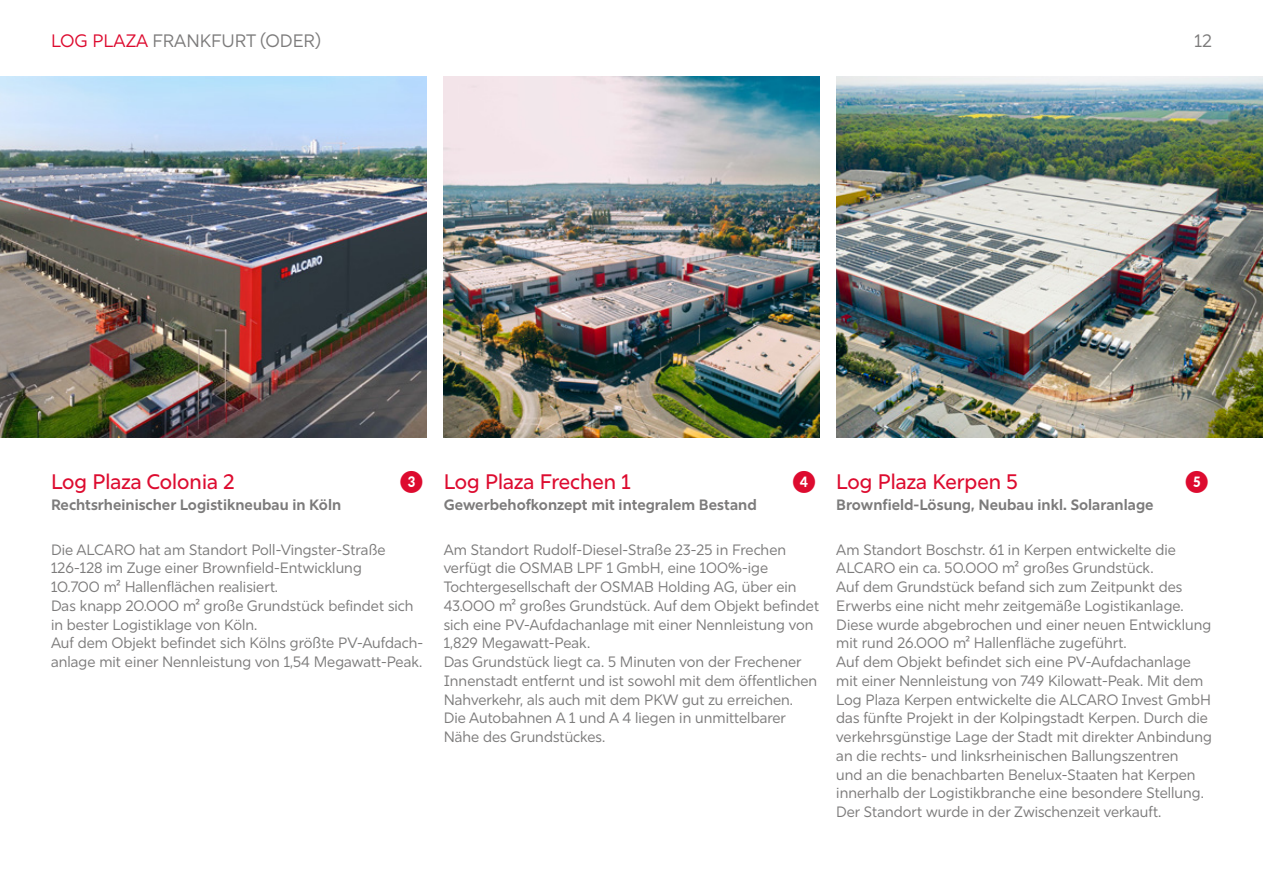
<style>
.page{position:relative;width:1263px;height:893px;background:#fff}
.page>*{position:absolute;margin:0;border:0;box-sizing:border-box;transform-origin:0 0}
.t1{font:500 21px "Rig Sans";color:#dd0b2f}
.t2{font:600 21px "Lato";color:#dd0b2f}
.t3{font:18px "Rig Sans";color:#7c7b7b}
.t4{font:15px/18.8px "Rig Sans";color:#7c7b7b}
.t5{font:700 15px "Rig Sans";color:#7c7b7b}
.s1{color:#dd0b2f}
</style>
<div class="page">
<img style="left:444px;top:76px;width:375px;height:362px">
<img style="left:836px;top:76px;width:427px;height:362px">
<img style="left:0;top:76px;width:427px;height:362px">
<p class="t3" style="left:51px;top:31px;width:271px"><span class="s1">LOG PLAZA</span> FRANKFURT (ODER)</p>
<p class="t3" style="left:1194px;top:31px;width:19px">12</p>
<h1 class="t1" style="left:51px;top:473px;width:185px">Log Plaza Colonia 2</h1>
<h1 class="t2" style="left:400px;top:466px;width:25px">❸</h1>
<p class="t5" style="left:51px;top:496px;width:292px">Rechtsrheinischer Logistikneubau in Köln</p>
<h1 class="t1" style="left:444px;top:473px;width:189px">Log Plaza Frechen 1</h1>
<h1 class="t2" style="left:792px;top:466px;width:25px">❹</h1>
<p class="t5" style="left:444px;top:496px;width:315px">Gewerbehofkonzept mit integralem Bestand</p>
<h1 class="t1" style="left:836px;top:473px;width:183px">Log Plaza Kerpen 5</h1>
<h1 class="t2" style="left:1185px;top:466px;width:25px">❺</h1>
<p class="t5" style="left:836px;top:496px;width:319px">Brownfield-Lösung, Neubau inkl. Solaranlage</p>
<p class="t4" style="left:51px;top:541px;width:374px">Die ALCARO hat am Standort Poll-Vingster-Straße 126-128 im Zuge einer Brownfield-Entwicklung<br>10.700 m² Hallenflächen realisiert.<br>Das knapp 20.000 m² große Grundstück befindet sich in bester Logistiklage von Köln.<br>Auf dem Objekt befindet sich Kölns größte PV-Aufdach&shy;anlage mit einer Nennleistung von 1,54 Megawatt-Peak.</p>
<p class="t4" style="left:444px;top:541px;width:377px">Am Standort Rudolf-Diesel-Straße 23-25 in Frechen verfügt die OSMAB LPF 1 GmbH, eine 100%-ige Tochtergesellschaft der OSMAB Holding AG, über ein 43.000 m² großes Grundstück. Auf dem Objekt befindet sich eine PV-Aufdachanlage mit einer Nennleistung von 1,829 Megawatt-Peak.<br>Das Grundstück liegt ca. 5 Minuten von der Frechener Innenstadt entfernt und ist sowohl mit dem öffentlichen Nahverkehr, als auch mit dem PKW gut zu erreichen.<br>Die Autobahnen A 1 und A 4 liegen in unmittelbarer Nähe des Grundstückes.</p>
<p class="t4" style="left:836px;top:541px;width:377px">Am Standort Boschstr. 61 in Kerpen entwickelte die ALCARO ein ca. 50.000 m² großes Grundstück.<br>Auf dem Grundstück befand sich zum Zeitpunkt des Erwerbs eine nicht mehr zeitgemäße Logistikanlage.<br>Diese wurde abgebrochen und einer neuen Entwicklung mit rund 26.000 m² Hallenfläche zugeführt.<br>Auf dem Objekt befindet sich eine PV-Aufdachanlage mit einer Nennleistung von 749 Kilowatt-Peak. Mit dem Log Plaza Kerpen entwickelte die ALCARO Invest GmbH das fünfte Projekt in der Kolpingstadt Kerpen. Durch die verkehrsgünstige Lage der Stadt mit direkter Anbindung an die rechts- und linksrheinischen Ballungszentren<br>und an die benachbarten Benelux-Staaten hat Kerpen innerhalb der Logistikbranche eine besondere Stellung.<br>Der Standort wurde in der Zwischenzeit verkauft.</p>
</div>
